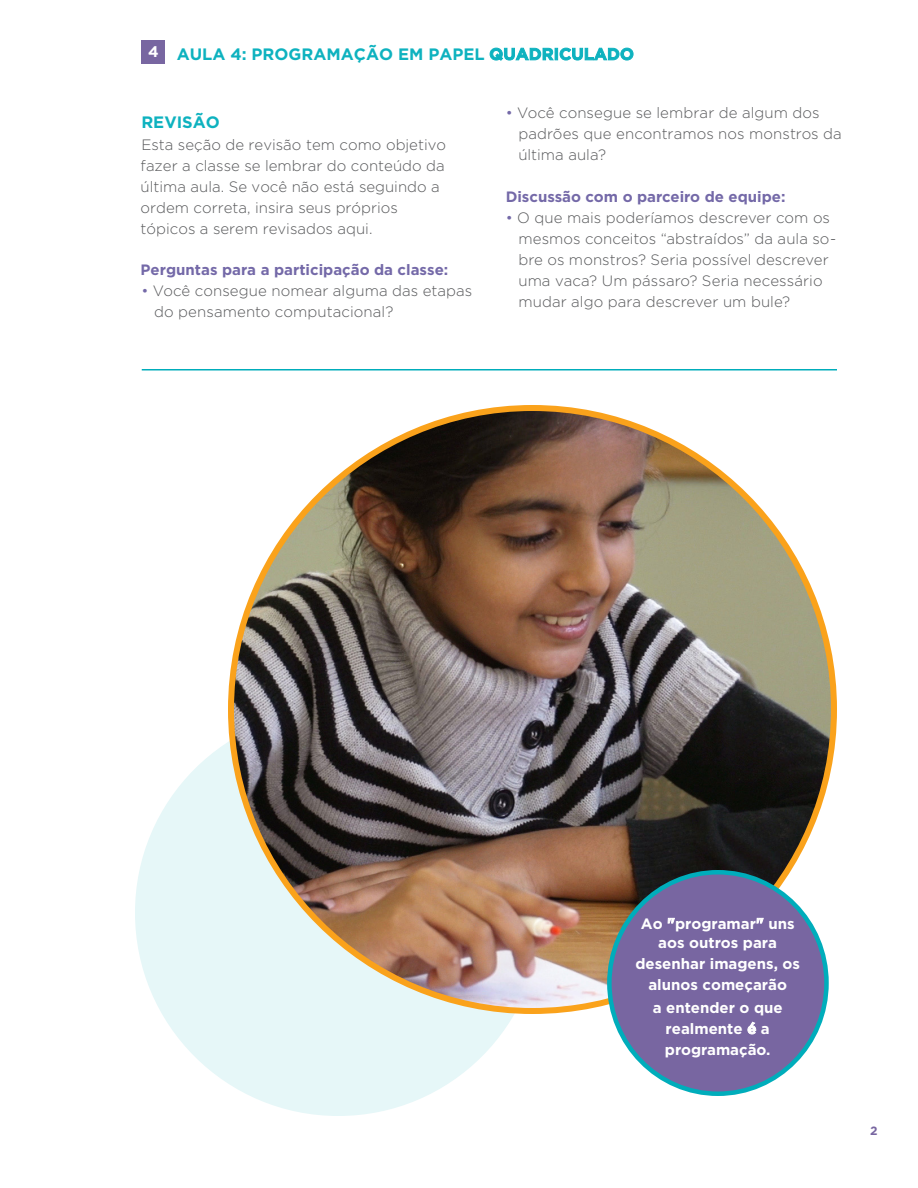
<style>
.page{position:relative;width:918px;height:1188px;background:#fff}
.page>*{position:absolute;margin:0;border:0;box-sizing:border-box;transform-origin:0 0}
.subtitulo-11{font:700 16.5px "Gotham";color:#0eb2bf}
.subtitulo-10{font:700 16.5px "Gotham";color:#0eb2bf}
.t1{font:700 15.3px "Gotham";color:#fff}
.texto-10-recuo-2{font:300 15px/21px "Gotham";letter-spacing:.005em;color:#57585a}
.subtitulo-10-2{font:300 15px/20.9px "Gotham";color:#57585a}
.subtitulo-10-3{font:700 15px/21px "Gotham";color:#fff;text-align:center}
.subtitulo-10-4{font:700 15px "Gotham";color:#7469a8}
.t2{font:700 12px "Gotham";color:#7866a1}
.s1{color:#7469a8}
</style>
<div class="page">
<div style="left:142px;top:40px;width:23px;height:24px;background:#7866a1"></div>
<hr style="left:142px;top:369px;width:695px;height:1px;background:#00adbb">
<div style="left:135px;top:710px;width:407px;height:406px;background:#e6f7f8;border-radius:50%"></div>
<img style="left:231px;top:408px;width:603px;height:603px;border-radius:302px">
<div style="left:609px;top:872px;width:217px;height:222px;background:#7866a1;border-radius:50%"></div>
<p class="t1" style="left:148px;top:43px;width:12px">4</p>
<p class="subtitulo-11" style="left:177px;top:43px;width:459px">AULA 4: PROGRAMAÇÃO EM PAPEL QUADRICULADO</p>
<p class="subtitulo-10" style="left:141px;top:111px;width:80px">REVISÃO</p>
<p class="subtitulo-10-2" style="left:141px;top:134px;width:307px">Esta seção de revisão tem como objetivo fazer a classe se lembrar do conteúdo da última aula. Se você não está seguindo a ordem correta, insira seus próprios tópicos a serem revisados aqui.</p>
<p class="subtitulo-10-4" style="left:141px;top:260px;width:309px">Perguntas para a participação da classe:</p>
<p class="texto-10-recuo-2" style="left:154px;top:280px;width:320px;text-indent:-13px"><span class="s1">•</span> Você consegue nomear alguma das etapas do pensamento computacional?</p>
<p class="texto-10-recuo-2" style="left:518px;top:102px;width:325px;text-indent:-13px"><span class="s1">•</span> Você consegue se lembrar de algum dos padrões que encontramos nos monstros da última aula?</p>
<p class="subtitulo-10-4" style="left:506px;top:187px;width:281px">Discussão com o parceiro de equipe:</p>
<p class="texto-10-recuo-2" style="left:518px;top:207px;width:319px;text-indent:-13px"><span class="s1">•</span> O que mais poderíamos descrever com os mesmos conceitos “abstraídos” da aula so&shy;bre os monstros? Seria possível descrever uma vaca? Um pássaro? Seria necessário mudar algo para descrever um bule?</p>
<p class="subtitulo-10-3" style="left:641px;top:914px;width:155px;line-height:18.8px">Ao "programar" uns aos outros para</p>
<p class="subtitulo-10-3" style="left:635px;top:953px;width:166px">desenhar imagens, os alunos começarão</p>
<p class="subtitulo-10-3" style="left:653px;top:997px;width:131px">a entender o que realmente é a programação.</p>
<p class="t2" style="left:870px;top:1124px;width:9px">2</p>
</div>
